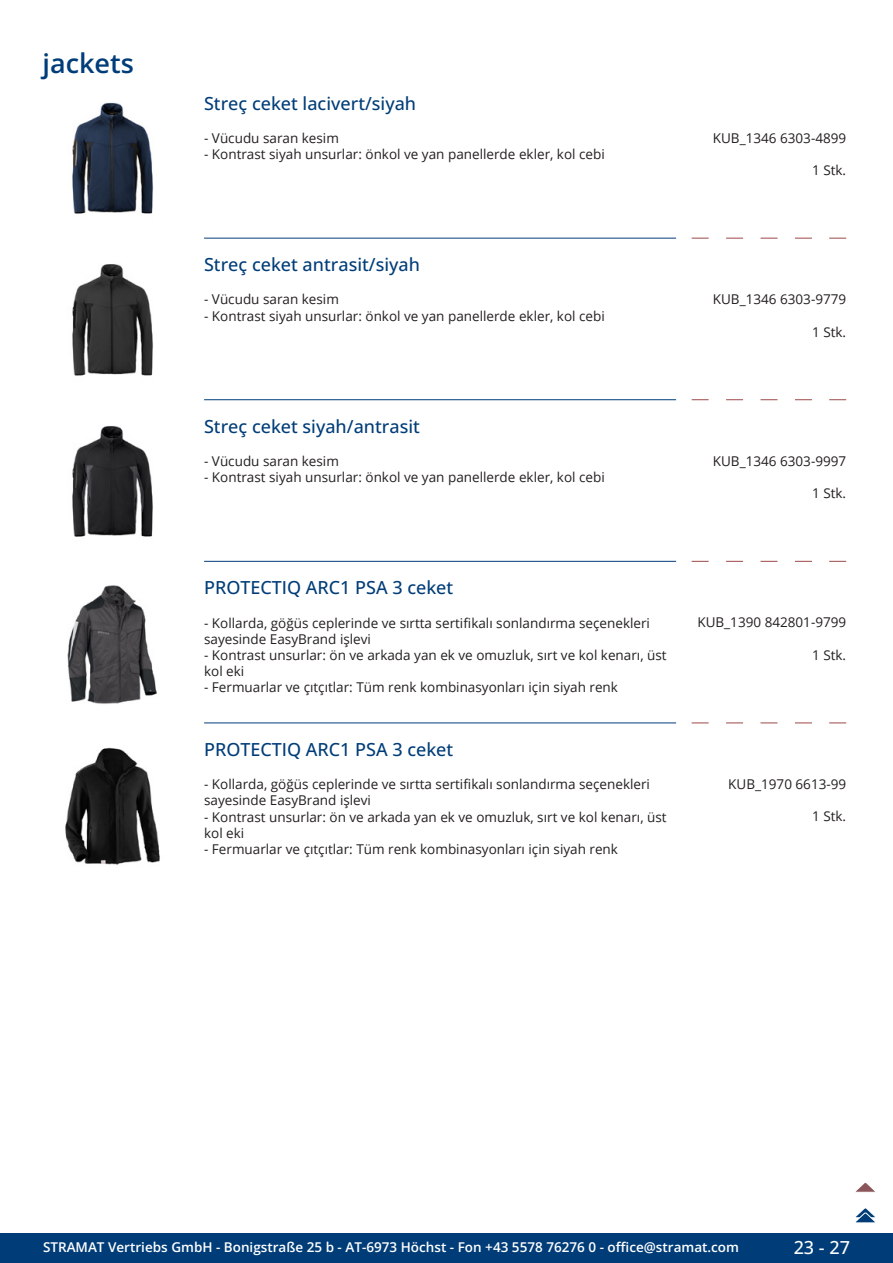
<style>
.page{position:relative;width:893px;height:1263px;background:#fff}
.page>*{position:absolute;margin:0;border:0;box-sizing:border-box;transform-origin:0 0}
.GruppeName{font:600 27px "Open Sans";color:#003d78}
.ArtikelName{font:500 18px "Open Sans";color:#003d78}
.t1{font:500 18px "Open Sans";color:#fff}
.Beschreibung{font:13.5px/16.2px "Open Sans";color:#231f20}
.ArtikelNummer{font:13.5px "Open Sans";color:#231f20}
.t2{font:600 13.5px "Open Sans";color:#fff}
</style>
<div class="page">
<div style="left:0;top:1233px;width:893px;height:30px;background:#003d78"></div>
<img style="left:72px;top:102px;width:82px;height:112px">
<img style="left:72px;top:264px;width:81px;height:112px">
<svg style="left:692px;top:238px;width:17px;height:1px"></svg>
<svg style="left:726px;top:238px;width:17px;height:1px"></svg>
<svg style="left:760px;top:238px;width:17px;height:1px"></svg>
<svg style="left:795px;top:238px;width:17px;height:1px"></svg>
<svg style="left:829px;top:238px;width:17px;height:1px"></svg>
<hr style="left:204px;top:238px;width:472px;height:1px;background:#003d78">
<img style="left:72px;top:426px;width:81px;height:111px">
<svg style="left:692px;top:399px;width:17px;height:1px"></svg>
<svg style="left:726px;top:399px;width:17px;height:1px"></svg>
<svg style="left:760px;top:399px;width:17px;height:1px"></svg>
<svg style="left:795px;top:399px;width:17px;height:1px"></svg>
<svg style="left:829px;top:399px;width:17px;height:1px"></svg>
<hr style="left:204px;top:399px;width:472px;height:1px;background:#003d78">
<img style="left:67px;top:585px;width:90px;height:119px">
<svg style="left:692px;top:561px;width:17px;height:1px"></svg>
<svg style="left:726px;top:561px;width:17px;height:1px"></svg>
<svg style="left:760px;top:561px;width:17px;height:1px"></svg>
<svg style="left:795px;top:561px;width:17px;height:1px"></svg>
<svg style="left:829px;top:561px;width:17px;height:1px"></svg>
<hr style="left:204px;top:561px;width:472px;height:1px;background:#003d78">
<img style="left:65px;top:747px;width:95px;height:118px">
<svg style="left:692px;top:723px;width:17px;height:1px"></svg>
<svg style="left:726px;top:723px;width:17px;height:1px"></svg>
<svg style="left:760px;top:723px;width:17px;height:1px"></svg>
<svg style="left:795px;top:723px;width:17px;height:1px"></svg>
<svg style="left:829px;top:723px;width:17px;height:1px"></svg>
<hr style="left:204px;top:723px;width:472px;height:1px;background:#003d78">
<svg style="left:856px;top:1183px;width:19px;height:9px"></svg>
<svg style="left:855px;top:1208px;width:21px;height:15px"></svg>
<p class="GruppeName" style="left:43px;top:44px;width:93px">jackets</p>
<p class="ArtikelName" style="left:204px;top:91px;width:214px">Streç ceket lacivert/siyah</p>
<p class="Beschreibung" style="left:204px;top:129px;width:136px">- Vücudu saran kesim</p>
<p class="Beschreibung" style="left:204px;top:146px;width:402px">- Kontrast siyah unsurlar: önkol ve yan panellerde ekler, kol cebi</p>
<p class="ArtikelNummer" style="left:713px;top:128px;width:135px">KUB_1346 6303-4899</p>
<p class="ArtikelNummer" style="left:812px;top:161px;width:36px">1 Stk.</p>
<p class="ArtikelName" style="left:204px;top:252px;width:217px">Streç ceket antrasit/siyah</p>
<p class="Beschreibung" style="left:204px;top:291px;width:136px">- Vücudu saran kesim</p>
<p class="Beschreibung" style="left:204px;top:307px;width:402px">- Kontrast siyah unsurlar: önkol ve yan panellerde ekler, kol cebi</p>
<p class="ArtikelName" style="left:204px;top:414px;width:217px">Streç ceket siyah/antrasit</p>
<p class="Beschreibung" style="left:204px;top:453px;width:136px">- Vücudu saran kesim</p>
<p class="Beschreibung" style="left:204px;top:469px;width:402px">- Kontrast siyah unsurlar: önkol ve yan panellerde ekler, kol cebi</p>
<p class="ArtikelNummer" style="left:713px;top:290px;width:135px">KUB_1346 6303-9779</p>
<p class="ArtikelNummer" style="left:812px;top:322px;width:36px">1 Stk.</p>
<p class="ArtikelNummer" style="left:713px;top:452px;width:135px">KUB_1346 6303-9997</p>
<p class="ArtikelNummer" style="left:812px;top:484px;width:36px">1 Stk.</p>
<p class="ArtikelName" style="left:204px;top:575px;width:251px">PROTECTIQ ARC1 PSA 3 ceket</p>
<p class="Beschreibung" style="left:204px;top:614px;width:447px">- Kollarda, göğüs ceplerinde ve sırtta sertifikalı sonlandırma seçenekleri sayesinde EasyBrand işlevi</p>
<p class="Beschreibung" style="left:204px;top:647px;width:464px">- Kontrast unsurlar: ön ve arkada yan ek ve omuzluk, sırt ve kol kenarı, üst kol eki</p>
<p class="Beschreibung" style="left:204px;top:679px;width:415px">- Fermuarlar ve çıtçıtlar: Tüm renk kombinasyonları için siyah renk</p>
<p class="ArtikelName" style="left:204px;top:737px;width:251px">PROTECTIQ ARC1 PSA 3 ceket</p>
<p class="Beschreibung" style="left:204px;top:776px;width:447px">- Kollarda, göğüs ceplerinde ve sırtta sertifikalı sonlandırma seçenekleri sayesinde EasyBrand işlevi</p>
<p class="Beschreibung" style="left:204px;top:808px;width:464px">- Kontrast unsurlar: ön ve arkada yan ek ve omuzluk, sırt ve kol kenarı, üst kol eki</p>
<p class="Beschreibung" style="left:204px;top:840px;width:415px">- Fermuarlar ve çıtçıtlar: Tüm renk kombinasyonları için siyah renk</p>
<p class="ArtikelNummer" style="left:697px;top:613px;width:150px">KUB_1390 842801-9799</p>
<p class="ArtikelNummer" style="left:812px;top:646px;width:36px">1 Stk.</p>
<p class="ArtikelNummer" style="left:728px;top:775px;width:119px">KUB_1970 6613-99</p>
<p class="ArtikelNummer" style="left:812px;top:807px;width:36px">1 Stk.</p>
<p class="t2" style="left:43px;top:1238px;width:698px">STRAMAT Vertriebs GmbH - Bonigstraße 25 b - AT-6973 Höchst - Fon +43 5578 76276 0 - office@stramat.com</p>
<h2 class="t1" style="left:794px;top:1234px;width:58px">23 - 27</h2>
</div>
